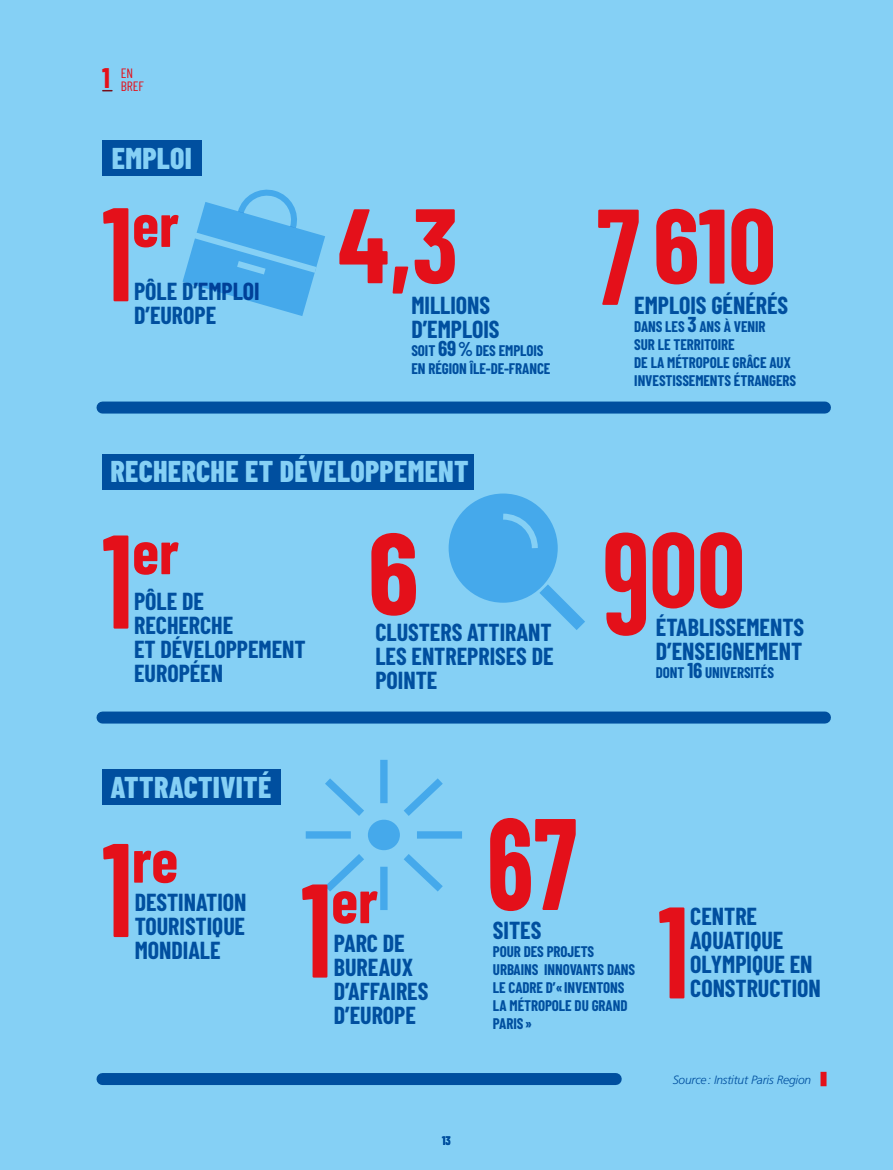
<style>
.page{position:relative;width:893px;height:1170px;background:#fff}
.page>*{position:absolute;margin:0;border:0;box-sizing:border-box;transform-origin:0 0}
.t1{font:700 129.9px "Barlow Condensed";color:#e4101a;scale:.81 1}
.t2{font:700 115.5px "Barlow Condensed";color:#e4101a}
.t3{font:700 105.6px "Barlow Condensed";color:#e4101a}
.t4{font:800 30px "Barlow Condensed";letter-spacing:.01em;color:#85d0f5}
.t5{font:700 24px/24px "Barlow Condensed";color:#004f9f}
.t6{font:700 15px/18px "Barlow Condensed";letter-spacing:-.005em;color:#004f9f}
.t7{font:13.5px/13.5px "Barlow Condensed";color:#e4101a;text-align:center}
.t8{font:italic 300 12px "Frutiger LT Pro";letter-spacing:-.015em;color:#004f9f}
.t9{font:700 12px "Barlow Condensed";color:#004f9f}
.s1{font-size:21px}
.s2{font-size:19.5px}
</style>
<div class="page">
<div style="left:0;top:0;width:893px;height:1169px;background:#85d0f5"></div>
<div style="left:102px;top:141px;width:100px;height:35px;background:#004f9f"></div>
<div style="left:102px;top:454px;width:371px;height:35px;background:#004f9f"></div>
<div style="left:102px;top:769px;width:179px;height:35px;background:#004f9f"></div>
<svg style="left:605px;top:532px;width:137px;height:103px"></svg>
<div style="left:820px;top:1071px;width:6px;height:15px;background:#e4101a"></div>
<svg style="left:659px;top:907px;width:25px;height:91px"></svg>
<svg style="left:103px;top:535px;width:76px;height:93px"></svg>
<svg style="left:103px;top:843px;width:74px;height:93px"></svg>
<div style="left:652px;top:611px;width:225px;height:69px;background:#85d0f5"></div>
<div style="left:134px;top:585px;width:172px;height:96px;background:#85d0f5"></div>
<div style="left:135px;top:887px;width:133px;height:78px;background:#85d0f5"></div>
<div style="left:102px;top:401px;width:723px;height:12px;background:#004f9f"></div>
<div style="left:102px;top:711px;width:723px;height:12px;background:#004f9f"></div>
<div style="left:102px;top:1072px;width:514px;height:12px;background:#004f9f"></div>
<svg style="left:538px;top:583px;width:47px;height:47px"></svg>
<div style="left:449px;top:493px;width:109px;height:109px;background:#45a9eb;border-radius:50%"></div>
<svg style="left:503px;top:513px;width:35px;height:36px"></svg>
<div style="left:368px;top:819px;width:32px;height:31px;background:#45a9eb;border-radius:50%"></div>
<div style="left:380px;top:759px;width:8px;height:44px;background:#45a9eb"></div>
<div style="left:380px;top:866px;width:8px;height:44px;background:#45a9eb"></div>
<div style="left:417px;top:831px;width:45px;height:7px;background:#45a9eb"></div>
<div style="left:306px;top:831px;width:45px;height:7px;background:#45a9eb"></div>
<svg style="left:404px;top:778px;width:39px;height:38px"></svg>
<svg style="left:404px;top:854px;width:39px;height:38px"></svg>
<svg style="left:325px;top:778px;width:39px;height:38px"></svg>
<svg style="left:302px;top:854px;width:76px;height:123px"></svg>
<svg style="left:598px;top:208px;width:175px;height:97px"></svg>
<div style="left:630px;top:290px;width:190px;height:101px;background:#85d0f5"></div>
<svg style="left:103px;top:189px;width:222px;height:127px"></svg>
<svg style="left:103px;top:89px;width:9px;height:2px"></svg>
<p class="t7" style="left:102px;top:65px;width:43px">EN<br><sup>1</sup> BREF</p>
<p class="t4" style="left:112px;top:137px;width:82px">EMPLOI</p>
<p class="t5" style="left:134px;top:278px;width:127px">PÔLE D’EMPLOI<br>D’EUROPE</p>
<h3 class="t3" style="left:338px;top:170px;width:122px">4,3</h3>
<p class="t5" style="left:411px;top:291px;width:90px">MILLIONS<br>D’EMPLOIS</p>
<p class="t6" style="left:411px;top:340px;width:141px">SOIT <span class="s1">69</span><span class="s2">%</span> DES EMPLOIS<br>EN RÉGION ÎLE-DE-FRANCE</p>
<p class="t4" style="left:111px;top:450px;width:360px">RECHERCHE ET DÉVELOPPEMENT</p>
<p class="t5" style="left:134px;top:587px;width:173px">PÔLE DE<br>RECHERCHE<br>ET DÉVELOPPEMENT<br>EUROPÉEN</p>
<p class="t4" style="left:111px;top:766px;width:162px">ATTRACTIVITÉ</p>
<h2 class="t2" style="left:368px;top:491px;width:52px">6</h2>
<p class="t5" style="left:375px;top:619px;width:180px;text-align:justify">CLUSTERS ATTIRANT LES ENTREPRISES DE POINTE</p>
<p class="t5" style="left:634px;top:292px;width:155px">EMPLOIS GÉNÉRÉS</p>
<p class="t6" style="left:634px;top:317px;width:163px">DANS LES <span class="s1">3</span> ANS À VENIR<br>SUR LE TERRITOIRE<br>DE LA MÉTROPOLE GRÂCE AUX<br>INVESTISSEMENTS ÉTRANGERS</p>
<p class="t5" style="left:656px;top:613px;width:150px">ÉTABLISSEMENTS<br>D’ENSEIGNEMENT</p>
<p class="t6" style="left:656px;top:662px;width:120px">DONT <span class="s1">16</span> UNIVERSITÉS</p>
<p class="t5" style="left:135px;top:889px;width:113px;text-align:justify">DESTINATION TOURISTIQUE MONDIALE</p>
<p class="t5" style="left:334px;top:929px;width:96px">PARC DE<br>BUREAUX<br>D’AFFAIRES<br>D’EUROPE</p>
<p class="t9" style="left:442px;top:1131px;width:10px">13</p>
<h1 class="t1" style="left:487px;top:770px;width:112px">67</h1>
<p class="t5" style="left:493px;top:916px;width:50px">SITES</p>
<p class="t6" style="left:493px;top:941px;width:144px">POUR DES PROJETS<br>URBAINS INNOVANTS DANS<br>LE CADRE D’«INVENTONS<br>LA MÉTROPOLE DU GRAND<br>PARIS»</p>
<p class="t5" style="left:690px;top:902px;width:132px">CENTRE<br>AQUATIQUE<br>OLYMPIQUE EN<br>CONSTRUCTION</p>
<p class="t8" style="left:673px;top:1072px;width:140px">Source: Institut Paris Region</p>
</div>
